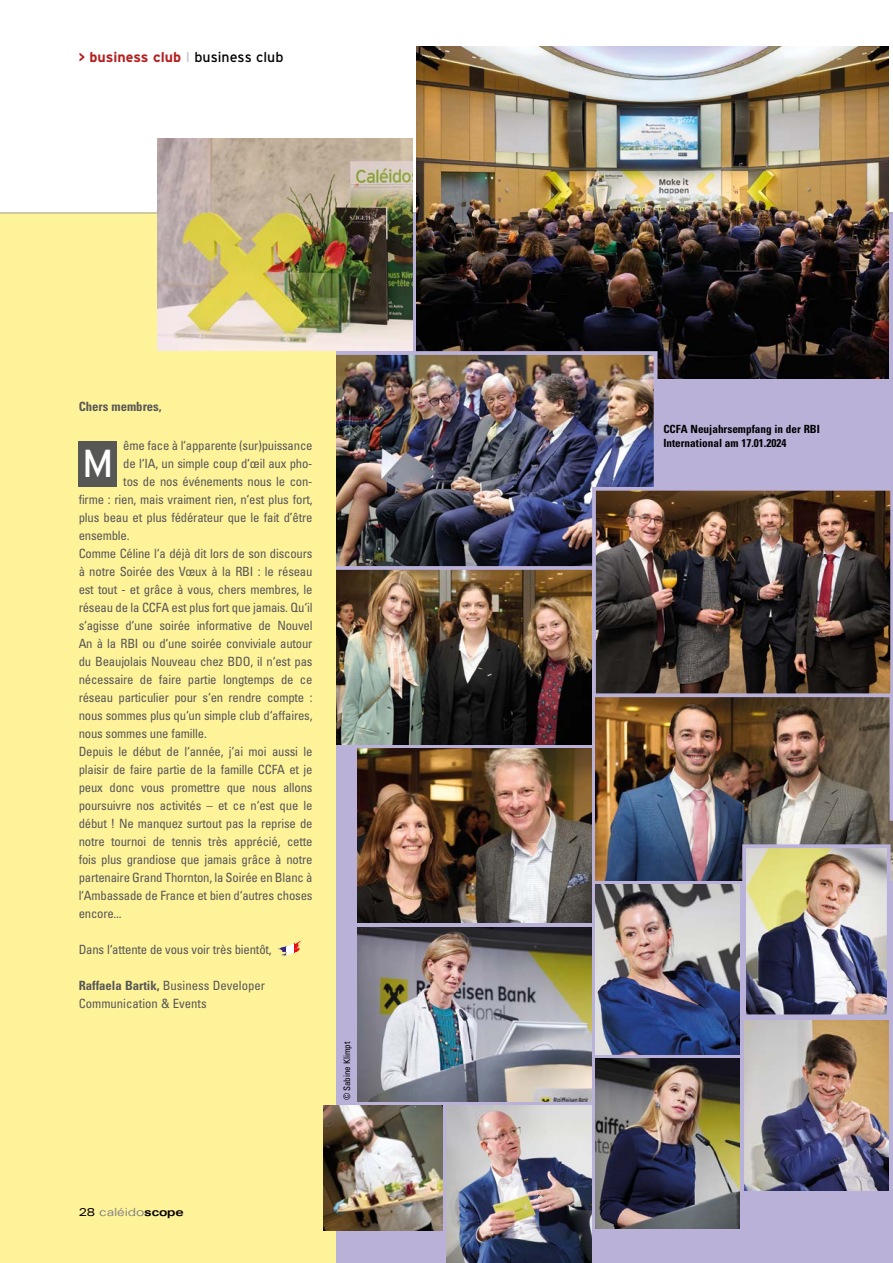
<style>
.page{position:relative;width:893px;height:1263px;background:#fff}
.page>*{position:absolute;margin:0;border:0;box-sizing:border-box;transform-origin:0 0}
.t1{font:39px "Interstate";color:#fff}
.t2{font:700 14.25px "Interstate";color:#b51f1f}
.t3{font:condensed 12.75px/18px "Univers";letter-spacing:-.015em;color:#575756}
.t4{font:700 condensed 12.75px "Univers";color:#575756}
.t5{font:700 condensed 11.25px/13.5px "Univers";color:#000}
.t6{font:expanded 11.25px "Univers";letter-spacing:-.01em;color:#878787}
.t7{font:condensed 9px "Univers";letter-spacing:-.005em;color:#000}
.s1{font-weight:400;color:#cac7c7}
.s2{font-weight:400;color:#000}
.s3{font-weight:700}
.s4{color:#000}
.s5{font-weight:700;color:#000}
</style>
<div class="page">
<div style="left:0;top:213px;width:893px;height:1050px;background:#bab1d8"></div>
<img style="left:595px;top:1059px;width:145px;height:170px">
<img style="left:357px;top:748px;width:234px;height:175px">
<img style="left:595px;top:697px;width:298px;height:183px">
<img style="left:357px;top:927px;width:234px;height:174px">
<img style="left:744px;top:1020px;width:145px;height:171px">
<img style="left:747px;top:849px;width:139px;height:164px">
<div style="left:742px;top:844px;width:149px;height:174px;border:4px solid #bab1d8"></div>
<img style="left:595px;top:884px;width:145px;height:170px">
<img style="left:446px;top:1106px;width:145px;height:157px">
<img style="left:336px;top:570px;width:255px;height:174px">
<div style="left:0;top:213px;width:336px;height:1050px;background:#fff39a"></div>
<svg style="left:278px;top:938px;width:25px;height:18px"></svg>
<div style="left:79px;top:441px;width:38px;height:45px;background:#575756"></div>
<hr style="left:0;top:213px;width:893px;height:1px;background:#a1a5a7">
<img style="left:157px;top:138px;width:255px;height:213px">
<img style="left:417px;top:47px;width:472px;height:331px">
<svg style="left:890px;top:697px;width:3px;height:124px"></svg>
<img style="left:337px;top:356px;width:315px;height:209px">
<div style="left:332px;top:351px;width:325px;height:219px;border:4px solid #bab1d8"></div>
<div style="left:320px;top:351px;width:16px;height:219px;background:#fff39a"></div>
<img style="left:592px;top:487px;width:299px;height:207px">
<img style="left:323px;top:1106px;width:120px;height:124px">
<p class="t2" style="left:79px;top:49px;width:206px">&gt; business club <span class="s1">I</span> <span class="s2">business club</span></p>
<p class="t4" style="left:79px;top:399px;width:85px">Chers membres,</p>
<p class="t3" style="left:123px;top:436px;width:191px">ême face à l‘apparente (sur)puissance</p>
<p class="t3" style="left:123px;top:454px;width:191px">de l‘IA, un simple coup d‘œil aux pho-</p>
<p class="t3" style="left:123px;top:472px;width:191px">tos de nos événements nous le con-</p>
<p class="t3" style="left:79px;top:490px;width:235px">firme : rien, mais vraiment rien, n‘est plus fort,</p>
<p class="t3" style="left:79px;top:508px;width:235px">plus beau et plus fédérateur que le fait d’être</p>
<p class="t3" style="left:79px;top:526px;width:52px">ensemble.</p>
<p class="t3" style="left:79px;top:544px;width:235px">Comme Céline l‘a déjà dit lors de son discours</p>
<p class="t3" style="left:79px;top:562px;width:235px">à notre Soirée des Vœux à la RBI : le réseau</p>
<p class="t3" style="left:79px;top:580px;width:235px">est tout - et grâce à vous, chers membres, le</p>
<p class="t3" style="left:79px;top:598px;width:235px">réseau de la CCFA est plus fort que jamais. Qu‘il</p>
<p class="t3" style="left:79px;top:616px;width:235px">s‘agisse d‘une soirée informative de Nouvel</p>
<p class="t3" style="left:79px;top:634px;width:235px">An à la RBI ou d‘une soirée conviviale autour</p>
<p class="t3" style="left:79px;top:652px;width:235px">du Beaujolais Nouveau chez BDO, il n‘est pas</p>
<p class="t3" style="left:79px;top:670px;width:235px">nécessaire de faire partie longtemps de ce</p>
<p class="t3" style="left:79px;top:688px;width:235px">réseau particulier pour s‘en rendre compte :</p>
<p class="t3" style="left:79px;top:706px;width:235px">nous sommes plus qu‘un simple club d‘affaires,</p>
<p class="t3" style="left:79px;top:724px;width:130px">nous sommes une famille.</p>
<p class="t3" style="left:79px;top:742px;width:235px">Depuis le début de l‘année, j‘ai moi aussi le</p>
<p class="t3" style="left:79px;top:760px;width:235px">plaisir de faire partie de la famille CCFA et je</p>
<p class="t3" style="left:79px;top:778px;width:235px">peux donc vous promettre que nous allons</p>
<p class="t3" style="left:79px;top:796px;width:235px">poursuivre nos activités – et ce n‘est que le</p>
<p class="t3" style="left:79px;top:814px;width:235px">début ! Ne manquez surtout pas la reprise de</p>
<p class="t3" style="left:79px;top:832px;width:235px">notre tournoi de tennis très apprécié, cette</p>
<p class="t3" style="left:79px;top:850px;width:235px">fois plus grandiose que jamais grâce à notre</p>
<p class="t3" style="left:79px;top:868px;width:235px">partenaire Grand Thornton, la Soirée en Blanc à</p>
<p class="t3" style="left:79px;top:886px;width:235px">l‘Ambassade de France et bien d‘autres choses</p>
<p class="t3" style="left:79px;top:904px;width:45px">encore...</p>
<p class="t3" style="left:79px;top:940px;width:195px">Dans l‘attente de vous voir très bientôt,</p>
<p class="t3" style="left:79px;top:976px;width:188px"><span class="s3">Raffaela Bartik,</span> Business Developer<br>Communication &amp; Events</p>
<h1 class="t1" style="left:82px;top:441px;width:33px">M</h1>
<p class="t7" style="left:341px;top:1100px;width:60px;rotate:-90deg">© Sabine Klimpt</p>
<p class="t6" style="left:79px;top:1205px;width:107px"><span class="s4">28</span> caléido<span class="s5">scope</span></p>
<p class="t5" style="left:663px;top:422px;width:158px">CCFA Neujahrsempfang in der RBI<br>International am 17.01.2024</p>
</div>
